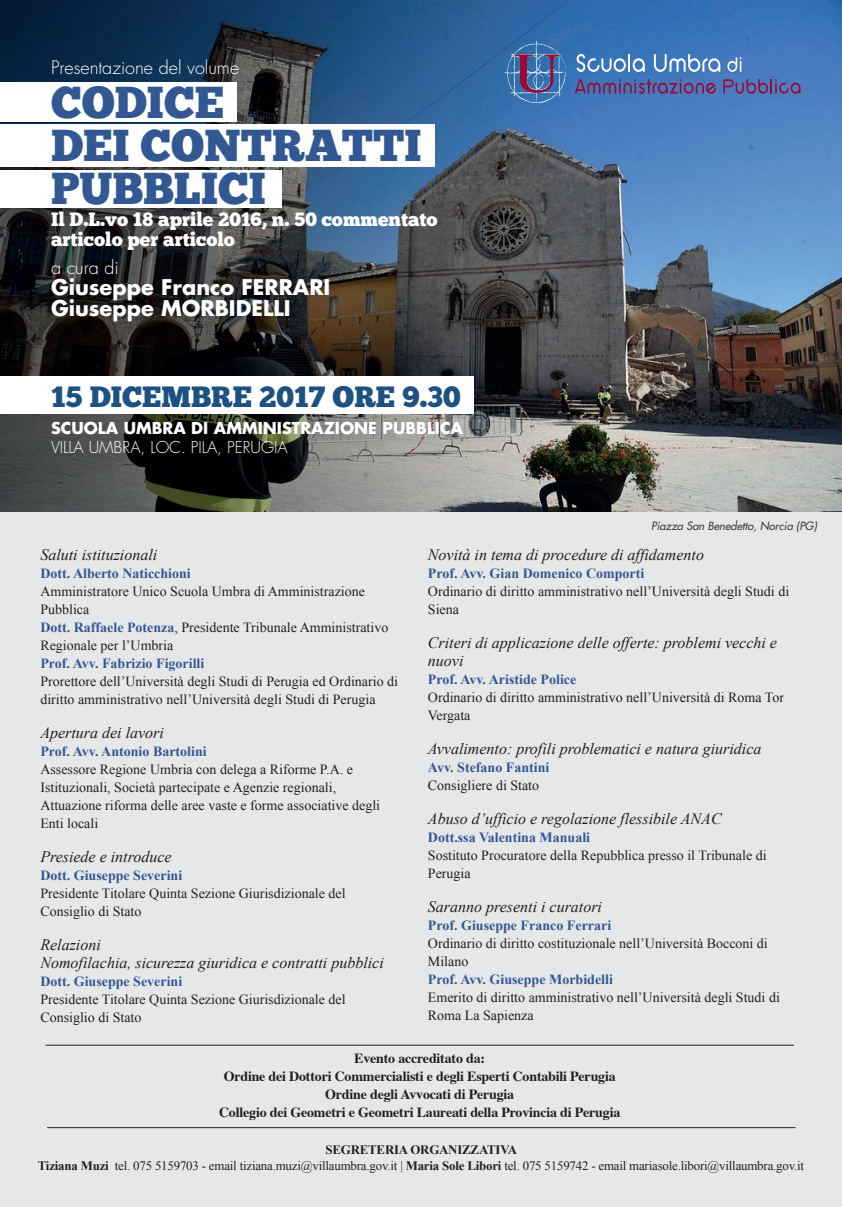
<style>
.page{position:relative;width:842px;height:1207px;background:#fff}
.page>*{position:absolute;margin:0;border:0;box-sizing:border-box;transform-origin:0 0}
.t1{font:44.7px/43px "Chunk Five";color:#315892}
.t2{font:29.3px "Chunk Five";color:#1d5181}
.t3{font:700 21px/21px "Futura";color:#fff}
.t4{font:19.3px/20.6px "Chunk Five";color:#fff}
.t5{font:300 18px "Futura";color:#fff}
.t6{font:italic 16px/18px "Times New Roman";color:#231f20}
.t7{font:700 15.9px "Futura";color:#fff}
.t8{font:300 15.9px "Futura";color:#fff}
.t9{font:14px/18px "Times New Roman";color:#231f20}
.t10{font:700 14px "Times New Roman";color:#315892}
.t11{font:700 14px/18px "Times";letter-spacing:-.015em;color:#231f20;text-align:center}
.t12{font:12.9px/16.6px "Times New Roman";letter-spacing:-.015em;color:#231f20;text-align:center}
.t13{font:italic 11.2px "Futura";color:#3e3e3f}
.s1{font-weight:700;color:#315892}
.s2{font-weight:700}
</style>
<div class="page">
<img style="left:0;top:0;width:842px;height:512px">
<div style="left:0;top:512px;width:842px;height:694px;background:#e6e7e9"></div>
<div style="left:0;top:83px;width:236px;height:39px;background:#fff"></div>
<div style="left:0;top:170px;width:281px;height:37px;background:#fff"></div>
<div style="left:0;top:376px;width:473px;height:37px;background:#fff"></div>
<div style="left:0;top:125px;width:434px;height:42px;background:#fff"></div>
<hr style="left:46px;top:1044px;width:748px;height:1px;background:#231f20">
<hr style="left:47px;top:1126px;width:748px;height:1px;background:#231f20">
<svg style="left:577px;top:54px;width:68px;height:18px"></svg>
<svg style="left:654px;top:54px;width:66px;height:18px"></svg>
<svg style="left:727px;top:57px;width:14px;height:15px"></svg>
<svg style="left:575px;top:79px;width:141px;height:15px;background:#5b5996"></svg>
<svg style="left:723px;top:79px;width:77px;height:15px"></svg>
<svg style="left:504px;top:41px;width:65px;height:65px;background:#4d6fa8"></svg>
<p class="t5" style="left:51px;top:56px;width:190px">Presentazione del volume</p>
<h1 class="t1" style="left:51px;top:81px;width:372px">CODICE<br>DEI CONTRATTI<br>PUBBLICI</h1>
<h3 class="t4" style="left:51px;top:208px;width:388px">Il D.L.vo 18 aprile 2016, n. 50 commentato articolo per articolo</h3>
<p class="t5" style="left:51px;top:257px;width:69px">a cura di</p>
<h3 class="t3" style="left:51px;top:276px;width:281px">Giuseppe Franco FERRARI<br>Giuseppe MORBIDELLI</h3>
<h2 class="t2" style="left:51px;top:379px;width:411px">15 DICEMBRE 2017 ORE 9.30</h2>
<p class="t7" style="left:51px;top:417px;width:414px">SCUOLA UMBRA DI AMMINISTRAZIONE PUBBLICA</p>
<p class="t8" style="left:51px;top:437px;width:238px">VILLA UMBRA, LOC. PILA, PERUGIA</p>
<p class="t13" style="left:651px;top:519px;width:167px">Piazza San Benedetto, Norcia (PG)</p>
<p class="t6" style="left:40px;top:545px;width:118px">Saluti istituzionali</p>
<p class="t10" style="left:40px;top:563px;width:152px">Dott. Alberto Naticchioni</p>
<p class="t9" style="left:40px;top:582px;width:350px">Amministratore Unico Scuola Umbra di Amministrazione Pubblica<br><span class="s1">Dott. Raffaele Potenza</span>, Presidente Tribunale Amministrativo Regionale per l’Umbria</p>
<p class="t10" style="left:40px;top:653px;width:165px">Prof. Avv. Fabrizio Figorilli</p>
<p class="t9" style="left:40px;top:672px;width:359px">Prorettore dell’Università degli Studi di Perugia ed Ordinario di diritto amministrativo nell’Università degli Studi di Perugia</p>
<p class="t6" style="left:40px;top:723px;width:125px">Apertura dei lavori</p>
<p class="t10" style="left:40px;top:741px;width:168px">Prof. Avv. Antonio Bartolini</p>
<p class="t9" style="left:40px;top:760px;width:341px">Assessore Regione Umbria con delega a Riforme P.A. e Istituzionali, Società partecipate e Agenzie regionali, Attuazione riforma delle aree vaste e forme associative degli Enti locali</p>
<p class="t6" style="left:40px;top:847px;width:133px">Presiede e introduce</p>
<p class="t10" style="left:40px;top:865px;width:143px">Dott. Giuseppe Severini</p>
<p class="t9" style="left:40px;top:884px;width:307px">Presidente Titolare Quinta Sezione Giurisdizionale del<br>Consiglio di Stato</p>
<p class="t6" style="left:40px;top:935px;width:345px">Relazioni<br>Nomofilachia, sicurezza giuridica e contratti pubblici</p>
<p class="t10" style="left:40px;top:971px;width:143px">Dott. Giuseppe Severini</p>
<p class="t9" style="left:40px;top:990px;width:307px">Presidente Titolare Quinta Sezione Giurisdizionale del<br>Consiglio di Stato</p>
<p class="t6" style="left:428px;top:545px;width:278px">Novità in tema di procedure di affidamento</p>
<p class="t10" style="left:428px;top:563px;width:218px">Prof. Avv. Gian Domenico Comporti</p>
<p class="t9" style="left:428px;top:582px;width:363px">Ordinario di diritto amministrativo nell’Università degli Studi di<br>Siena</p>
<p class="t6" style="left:428px;top:633px;width:351px">Criteri di applicazione delle offerte: problemi vecchi e nuovi</p>
<p class="t10" style="left:428px;top:669px;width:150px">Prof. Avv. Aristide Police</p>
<p class="t9" style="left:428px;top:688px;width:358px">Ordinario di diritto amministrativo nell’Università di Roma Tor<br>Vergata</p>
<p class="t6" style="left:428px;top:739px;width:335px">Avvalimento: profili problematici e natura giuridica</p>
<p class="t10" style="left:428px;top:757px;width:123px">Avv. Stefano Fantini</p>
<p class="t9" style="left:428px;top:776px;width:113px">Consigliere di Stato</p>
<p class="t6" style="left:428px;top:809px;width:295px">Abuso d’ufficio e regolazione flessibile ANAC</p>
<p class="t10" style="left:428px;top:827px;width:164px">Dott.ssa Valentina Manuali</p>
<p class="t9" style="left:428px;top:846px;width:340px">Sostituto Procuratore della Repubblica presso il Tribunale di<br>Perugia</p>
<p class="t6" style="left:428px;top:897px;width:176px">Saranno presenti i curatori</p>
<p class="t10" style="left:428px;top:915px;width:185px">Prof. Giuseppe Franco Ferrari</p>
<p class="t9" style="left:428px;top:934px;width:341px">Ordinario di diritto costituzionale nell’Università Bocconi di<br>Milano</p>
<p class="t10" style="left:428px;top:969px;width:186px">Prof. Avv. Giuseppe Morbidelli</p>
<p class="t9" style="left:428px;top:988px;width:353px">Emerito di diritto amministrativo nell’Università degli Studi di<br>Roma La Sapienza</p>
<p class="t11" style="left:219px;top:1047px;width:403px">Evento accreditato da:<br>Ordine dei Dottori Commercialisti e degli Esperti Contabili Perugia Ordine degli Avvocati di Perugia<br>Collegio dei Geometri e Geometri Laureati della Provincia di Perugia</p>
<p class="t12" style="left:38px;top:1140px;width:768px"><span class="s2">SEGRETERIA ORGANIZZATIVA<br>Tiziana Muzi</span> tel. 075 5159703 - email tiziana.muzi@villaumbra.gov.it | <span class="s2">Maria Sole Libori</span> tel. 075 5159742 - email mariasole.libori@villaumbra.gov.it</p>
</div>
